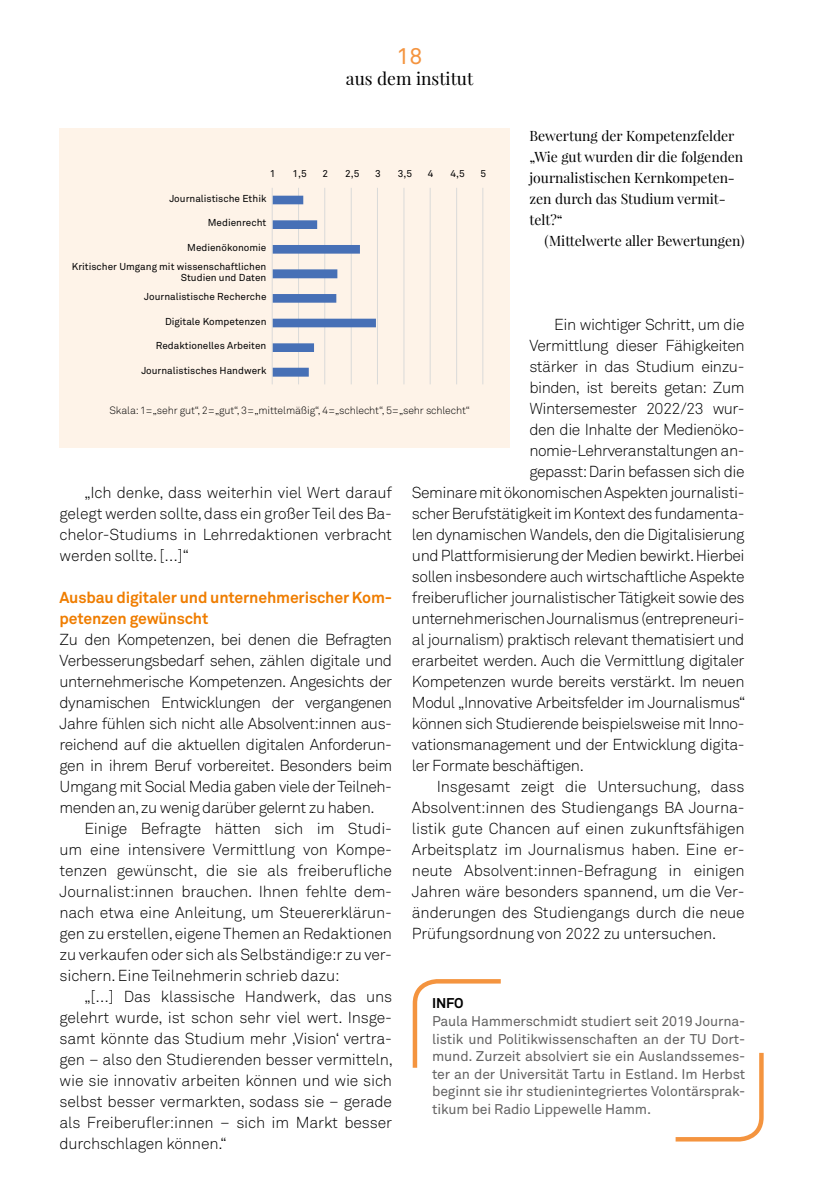
<style>
.page{position:relative;width:819px;height:1191px;background:#fff}
.page>*{position:absolute;margin:0;border:0;box-sizing:border-box;transform-origin:0 0}
.t1{font:22.75px "Akkurat Std";color:#f4943f}
.t2{font:17.5px "Playfair Display";color:#000}
.t3{font:300 15.75px/21px "Akkurat Std";letter-spacing:-.03em;color:#000;text-align:justify}
.t4{font:300 15.75px "Akkurat Std";letter-spacing:-.01em;color:#000}
.t5{font:700 15.75px/21px "Akkurat Std";letter-spacing:-.01em;color:#ef7d00}
.t6{font:14px/17.5px "Akkurat Std";letter-spacing:-.01em;color:#646363;text-align:justify}
.t7{font:14px/21px "Playfair Display";color:#000}
.t8{font:700 14px "Akkurat Std";color:#000}
.t9{font:300 10.5px "Akkurat Std";letter-spacing:-.01em;color:#000}
.t10{font:9.97px/19.4px "Akkurat Std";color:#020203;text-align:right}
</style>
<div class="page">
<svg style="left:675px;top:1052px;width:89px;height:90px"></svg>
<svg style="left:412px;top:979px;width:89px;height:89px"></svg>
<div style="left:60px;top:128px;width:449px;height:320px;background:#fef3e8"></div>
<hr style="left:298px;top:188px;width:1px;height:196px;background:#dadad9">
<hr style="left:324px;top:188px;width:1px;height:196px;background:#dadad9">
<hr style="left:351px;top:188px;width:1px;height:196px;background:#dadad9">
<hr style="left:377px;top:188px;width:1px;height:196px;background:#dadad9">
<hr style="left:403px;top:188px;width:1px;height:196px;background:#dadad9">
<hr style="left:430px;top:188px;width:1px;height:196px;background:#dadad9">
<hr style="left:456px;top:188px;width:1px;height:196px;background:#dadad9">
<hr style="left:482px;top:188px;width:1px;height:196px;background:#dadad9">
<svg style="left:273px;top:196px;width:103px;height:181px"></svg>
<hr style="left:272px;top:188px;width:1px;height:196px;background:#dadad9">
<h1 class="t1" style="left:396px;top:43px;width:27px">18</h1>
<p class="t2" style="left:346px;top:68px;width:129px">aus dem institut</p>
<p class="t7" style="left:529px;top:125px;width:215px">Bewertung der Kompetenzfelder „Wie gut wurden dir die folgenden journalistischen Kernkompeten&shy;zen durch das Studium vermit&shy;telt?“</p>
<p class="t7" style="left:544px;top:230px;width:201px">(Mittelwerte aller Bewertungen)</p>
<p class="t10" style="left:270px;top:164px;width:7px">1</p>
<p class="t10" style="left:292px;top:164px;width:16px">1,5</p>
<p class="t10" style="left:322px;top:164px;width:7px">2</p>
<p class="t10" style="left:345px;top:164px;width:16px">2,5</p>
<p class="t10" style="left:375px;top:164px;width:7px">3</p>
<p class="t10" style="left:398px;top:164px;width:16px">3,5</p>
<p class="t10" style="left:428px;top:164px;width:7px">4</p>
<p class="t10" style="left:450px;top:164px;width:16px">4,5</p>
<p class="t10" style="left:480px;top:164px;width:7px">5</p>
<p class="t10" style="left:169px;top:188px;width:99px">Journalistische Ethik</p>
<p class="t10" style="left:208px;top:213px;width:60px">Medienrecht</p>
<p class="t10" style="left:72px;top:237px;width:196px">Medienökonomie<br>Kritischer Umgang mit wissenschaftlichen</p>
<p class="t10" style="left:144px;top:268px;width:124px">Studien und Daten<br>Journalistische Recherche</p>
<p class="t10" style="left:165px;top:312px;width:103px">Digitale Kompetenzen</p>
<p class="t10" style="left:156px;top:336px;width:112px">Redaktionelles Arbeiten</p>
<p class="t10" style="left:141px;top:361px;width:127px">Journalistisches Handwerk</p>
<p class="t3" style="left:554px;top:314px;width:192px">Ein wichtiger Schritt, um die</p>
<p class="t3" style="left:529px;top:335px;width:216px">Vermittlung dieser Fähigkeiten</p>
<p class="t3" style="left:529px;top:356px;width:216px">stärker in das Studium einzu-</p>
<p class="t3" style="left:529px;top:377px;width:216px">binden, ist bereits getan: Zum</p>
<p class="t3" style="left:529px;top:398px;width:216px">Wintersemester 2022/23 wur-</p>
<p class="t3" style="left:529px;top:419px;width:216px">den die Inhalte der Medienöko-</p>
<p class="t3" style="left:529px;top:440px;width:216px">nomie-Lehrveranstaltungen an-</p>
<p class="t3" style="left:529px;top:461px;width:216px">gepasst: Darin befassen sich die</p>
<p class="t3" style="left:412px;top:482px;width:334px">Seminare mit ökonomischen Aspekten journalisti-</p>
<p class="t3" style="left:412px;top:503px;width:334px">scher Berufstätigkeit im Kontext des fundamenta-</p>
<p class="t3" style="left:412px;top:524px;width:334px">len dynamischen Wandels, den die Digitalisierung</p>
<p class="t3" style="left:412px;top:545px;width:334px">und Plattformisierung der Medien bewirkt. Hierbei</p>
<p class="t3" style="left:412px;top:566px;width:334px">sollen insbesondere auch wirtschaftliche Aspekte</p>
<p class="t3" style="left:412px;top:587px;width:334px">freiberuflicher journalistischer Tätigkeit sowie des</p>
<p class="t3" style="left:412px;top:608px;width:334px">unternehmerischen Journalismus (entrepreneuri-</p>
<p class="t3" style="left:412px;top:629px;width:334px">al journalism) praktisch relevant thematisiert und</p>
<p class="t3" style="left:412px;top:650px;width:334px">erarbeitet werden. Auch die Vermittlung digitaler</p>
<p class="t3" style="left:412px;top:671px;width:334px">Kompetenzen wurde bereits verstärkt. Im neuen</p>
<p class="t3" style="left:412px;top:692px;width:335px">Modul „Innovative Arbeitsfelder im Journalismus“</p>
<p class="t3" style="left:412px;top:713px;width:334px">können sich Studierende beispielsweise mit Inno-</p>
<p class="t3" style="left:412px;top:734px;width:334px">vationsmanagement und der Entwicklung digita-</p>
<p class="t3" style="left:412px;top:755px;width:173px">ler Formate beschäftigen.</p>
<p class="t4" style="left:437px;top:777px;width:309px">Insgesamt zeigt die Untersuchung, dass</p>
<p class="t4" style="left:412px;top:798px;width:334px">Absolvent:innen des Studiengangs BA Journa-</p>
<p class="t4" style="left:412px;top:819px;width:334px">listik gute Chancen auf einen zukunftsfähigen</p>
<p class="t4" style="left:412px;top:840px;width:334px">Arbeitsplatz im Journalismus haben. Eine er-</p>
<p class="t4" style="left:412px;top:861px;width:334px">neute Absolvent:innen-Befragung in einigen</p>
<p class="t4" style="left:412px;top:882px;width:334px">Jahren wäre besonders spannend, um die Ver-</p>
<p class="t4" style="left:412px;top:903px;width:334px">änderungen des Studiengangs durch die neue</p>
<p class="t4" style="left:412px;top:924px;width:306px">Prüfungsordnung von 2022 zu untersuchen.</p>
<p class="t9" style="left:109px;top:404px;width:362px">Skala: 1=„sehr gut“, 2=„gut“, 3=„mittelmäßig“, 4=„schlecht“, 5=„sehr schlecht“</p>
<p class="t3" style="left:60px;top:482px;width:334px;text-indent:25px">„Ich denke, dass weiterhin viel Wert darauf gelegt werden sollte, dass ein großer Teil des Ba&shy;chelor-Studiums in Lehrredaktionen verbracht werden sollte. […]“</p>
<p class="t5" style="left:60px;top:587px;width:334px">Ausbau digitaler und unternehmerischer Kom&shy;petenzen gewünscht</p>
<p class="t3" style="left:60px;top:629px;width:334px">Zu den Kompetenzen, bei denen die Befragten Verbesserungsbedarf sehen, zählen digitale und unternehmerische Kompetenzen. Angesichts der dynamischen Entwicklungen der vergangenen Jahre fühlen sich nicht alle Absolvent:innen aus&shy;reichend auf die aktuellen digitalen Anforderun&shy;gen in ihrem Beruf vorbereitet. Besonders beim Umgang mit Social Media gaben viele der Teilneh&shy;menden an, zu wenig darüber gelernt zu haben.</p>
<p class="t3" style="left:60px;top:818px;width:334px;text-indent:25px">Einige Befragte hätten sich im Studi&shy;um eine intensivere Vermittlung von Kompe&shy;tenzen gewünscht, die sie als freiberufliche Journalist:innen brauchen. Ihnen fehlte dem&shy;nach etwa eine Anleitung, um Steuererklärun&shy;gen zu erstellen, eigene Themen an Redaktionen zu verkaufen oder sich als Selbständige:r zu ver&shy;sichern. Eine Teilnehmerin schrieb dazu:</p>
<p class="t3" style="left:60px;top:986px;width:335px;text-indent:25px">„[…] Das klassische Handwerk, das uns gelehrt wurde, ist schon sehr viel wert. Insge&shy;samt könnte das Studium mehr ,Vision‘ vertra&shy;gen – also den Studierenden besser vermitteln, wie sie innovativ arbeiten können und wie sich selbst besser vermarkten, sodass sie – gerade als Freiberufler:innen – sich im Markt besser durchschlagen können.“</p>
<p class="t8" style="left:432px;top:995px;width:33px">INFO</p>
<p class="t6" style="left:432px;top:1012px;width:314px">Paula Hammerschmidt studiert seit 2019 Journa&shy;listik und Politikwissenschaften an der TU Dort&shy;mund. Zurzeit absolviert sie ein Auslandssemes&shy;ter an der Universität Tartu in Estland. Im Herbst beginnt sie ihr studienintegriertes Volontärsprak&shy;tikum bei Radio Lippewelle Hamm.</p>
</div>
